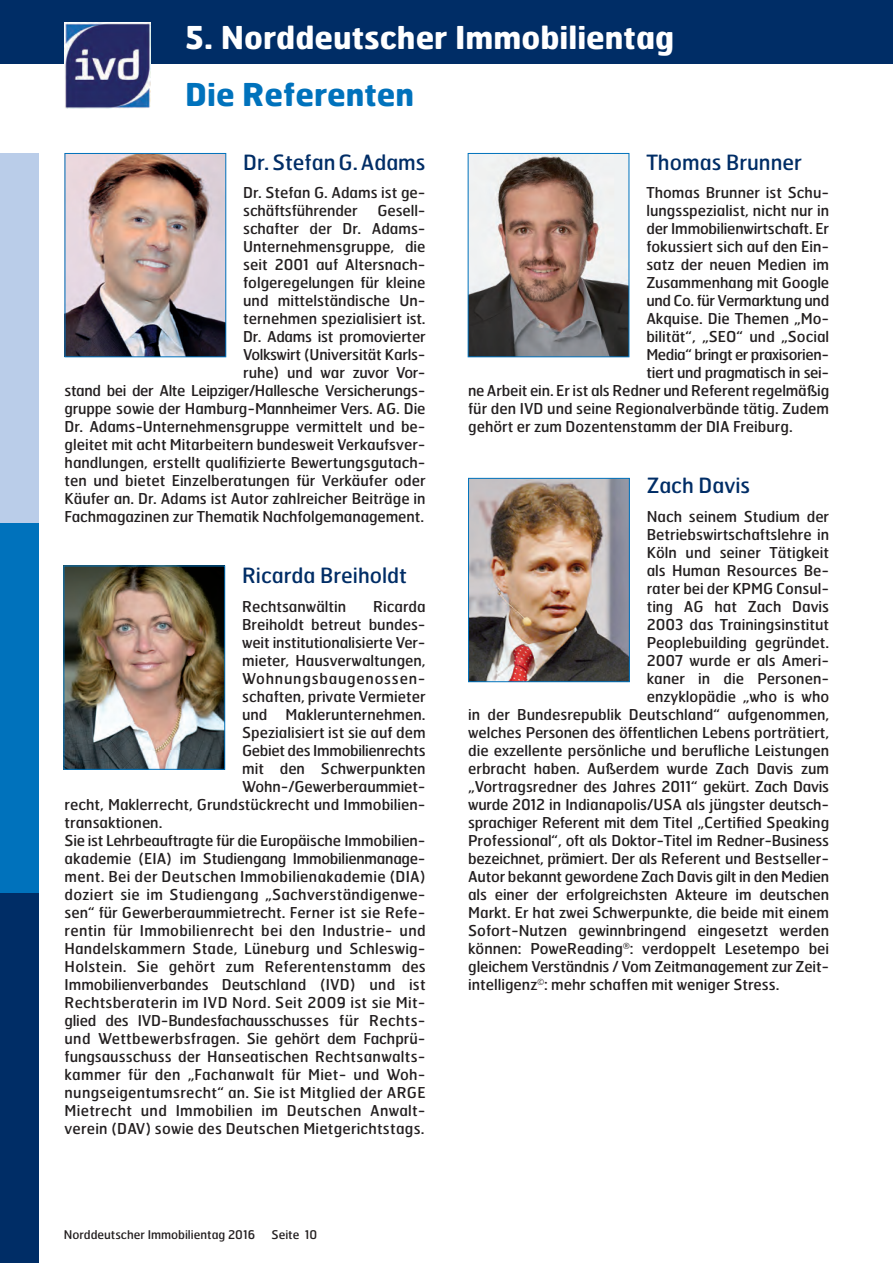
<style>
.page{position:relative;width:893px;height:1263px;background:#fff}
.page>*{position:absolute;margin:0;border:0;box-sizing:border-box;transform-origin:0 0}
.t1{font:700 31.5px "Hermes";color:#fff}
.t2{font:700 31.5px "Hermes";color:#0072bc}
.Name{font:21px "Hermes";color:#002d66}
.t3{font:15px/18px "Hermes";color:#231f20}
.t4{font:15px "Hermes";letter-spacing:-.025em;color:#231f20}
.t5{font:15px "Hermes";letter-spacing:-.02em;color:#231f20}
.t6{font:15px "Hermes";letter-spacing:.05em;color:#231f20}
.t7{font:12px "Hermes";color:#231f20}
</style>
<div class="page">
<div style="left:0;top:0;width:893px;height:64px;background:#002d66"></div>
<img style="left:65px;top:22px;width:86px;height:86px">
<div style="left:0;top:892px;width:38px;height:371px;background:#002d66"></div>
<div style="left:0;top:153px;width:38px;height:370px;background:#bacde9"></div>
<div style="left:0;top:523px;width:38px;height:370px;background:#0072bc"></div>
<img style="left:67px;top:155px;width:157px;height:200px">
<div style="left:65px;top:153px;width:161px;height:204px;border:1px solid #0072bc"></div>
<img style="left:66px;top:568px;width:157px;height:200px">
<div style="left:64px;top:566px;width:161px;height:204px;border:1px solid #0072bc"></div>
<img style="left:470px;top:155px;width:157px;height:200px">
<div style="left:468px;top:153px;width:161px;height:204px;border:1px solid #0072bc"></div>
<img style="left:470px;top:480px;width:158px;height:200px">
<div style="left:468px;top:478px;width:162px;height:204px;border:1px solid #0072bc"></div>
<p class="t1" style="left:185px;top:17px;width:491px">5. Norddeutscher Immobilientag</p>
<p class="t2" style="left:185px;top:74px;width:231px">Die Referenten</p>
<p class="Name" style="left:243px;top:149px;width:184px">Dr. Stefan G. Adams</p>
<p class="t3" style="left:243px;top:183px;width:184px">Dr. Stefan G. Adams ist ge&shy;schäftsführender</p>
<p class="t3" style="left:65px;top:201px;width:363px;text-align:right">Gesell-<br>schafter der Dr. Adams-<br>Unternehmensgruppe, die<br>seit 2001 auf Altersnach-<br>folgeregelungen für kleine<br>und mittelständische Un-<br>ternehmen spezialisiert ist.<br>Dr. Adams ist promovierter<br>Volkswirt (Universität Karls-<br>ruhe) und war zuvor Vor-<br>stand bei der Alte Leipziger/Hallesche Versicherungs&shy;gruppe sowie der Hamburg-Mannheimer Vers. AG. Die Dr. Adams-Unternehmensgruppe vermittelt und be&shy;gleitet mit acht Mitarbeitern bundesweit Verkaufsver&shy;handlungen, erstellt qualifizierte Bewertungsgutach&shy;ten und bietet Einzelberatungen für Verkäufer oder Käufer an. Dr. Adams ist Autor zahlreicher Beiträge in Fachmagazinen zur Thematik Nachfolgemanagement.</p>
<p class="Name" style="left:242px;top:562px;width:166px">Ricarda Breiholdt</p>
<p class="t3" style="left:242px;top:597px;width:106px">Rechtsanwältin</p>
<p class="t3" style="left:373px;top:597px;width:54px">Ricarda</p>
<p class="t3" style="left:242px;top:615px;width:185px">Breiholdt betreut bundes-</p>
<p class="t3" style="left:242px;top:633px;width:185px">weit institutionalisierte Ver-</p>
<p class="t3" style="left:242px;top:651px;width:185px">mieter, Hausverwaltungen,</p>
<p class="t6" style="left:242px;top:669px;width:185px">Wohnungsbaugenossen-</p>
<p class="t3" style="left:242px;top:687px;width:185px">schaften, private Vermieter</p>
<p class="t3" style="left:242px;top:705px;width:185px">und Maklerunternehmen.</p>
<p class="t3" style="left:242px;top:723px;width:185px">Spezialisiert ist sie auf dem</p>
<p class="t5" style="left:242px;top:741px;width:185px">Gebiet des Immobilienrechts</p>
<p class="t3" style="left:242px;top:759px;width:185px">mit den Schwerpunkten</p>
<p class="t3" style="left:242px;top:777px;width:185px">Wohn-/Gewerberaummiet-</p>
<p class="t3" style="left:65px;top:795px;width:363px">recht, Maklerrecht, Grundstückrecht und Immobilien-</p>
<p class="t3" style="left:65px;top:813px;width:99px">transaktionen.</p>
<p class="t3" style="left:65px;top:831px;width:363px;text-align:justify">Sie ist Lehrbeauftragte für die Europäische Immobilien&shy;akademie (EIA) im Studiengang Immobilienmanage&shy;ment. Bei der Deutschen Immobilienakademie (DIA) doziert sie im Studiengang „Sachverständigenwe&shy;sen“ für Gewerberaummietrecht. Ferner ist sie Refe&shy;rentin für Immobilienrecht bei den Industrie- und Handelskammern Stade, Lüneburg und Schleswig-Holstein. Sie gehört zum Referentenstamm des Immobilienverbandes Deutschland (IVD) und ist Rechtsberaterin im IVD Nord. Seit 2009 ist sie Mit&shy;glied des IVD-Bundesfachausschusses für Rechts&shy;und Wettbewerbsfragen. Sie gehört dem Fachprü&shy;fungsausschuss der Hanseatischen Rechtsanwalts&shy;kammer für den „Fachanwalt für Miet- und Woh&shy;nungseigentumsrecht“ an. Sie ist Mitglied der ARGE Mietrecht und Immobilien im Deutschen Anwalt&shy;verein (DAV) sowie des Deutschen Mietgerichtstags.</p>
<p class="t7" style="left:64px;top:1227px;width:193px">Norddeutscher Immobilientag 2016</p>
<p class="t7" style="left:271px;top:1227px;width:47px">Seite 10</p>
<p class="Name" style="left:646px;top:149px;width:157px">Thomas Brunner</p>
<p class="t3" style="left:646px;top:183px;width:184px">Thomas Brunner ist Schu-</p>
<p class="t3" style="left:646px;top:201px;width:184px">lungsspezialist, nicht nur in</p>
<p class="t3" style="left:646px;top:219px;width:184px">der Immobilienwirtschaft. Er</p>
<p class="t3" style="left:646px;top:237px;width:184px">fokussiert sich auf den Ein-</p>
<p class="t3" style="left:646px;top:255px;width:184px">satz der neuen Medien im</p>
<p class="t3" style="left:646px;top:273px;width:184px">Zusammenhang mit Google</p>
<p class="t5" style="left:646px;top:291px;width:184px">und Co. für Vermarktung und</p>
<p class="t3" style="left:646px;top:309px;width:184px">Akquise. Die Themen „Mo-</p>
<p class="t3" style="left:646px;top:327px;width:184px">bilität“, „SEO“ und „Social</p>
<p class="t4" style="left:646px;top:345px;width:184px">Media“ bringt er praxisorien-</p>
<p class="t4" style="left:646px;top:363px;width:184px">tiert und pragmatisch in sei-</p>
<p class="t3" style="left:468px;top:381px;width:363px">ne Arbeit ein. Er ist als Redner und Referent regelmäßig</p>
<p class="t3" style="left:468px;top:399px;width:363px">für den IVD und seine Regionalverbände tätig. Zudem</p>
<p class="t3" style="left:468px;top:417px;width:326px">gehört er zum Dozentenstamm der DIA Freiburg.</p>
<p class="Name" style="left:647px;top:472px;width:105px">Zach Davis</p>
<p class="t3" style="left:647px;top:507px;width:184px">Nach seinem Studium der</p>
<p class="t3" style="left:647px;top:525px;width:184px">Betriebswirtschaftslehre in</p>
<p class="t3" style="left:647px;top:543px;width:184px">Köln und seiner Tätigkeit</p>
<p class="t3" style="left:647px;top:561px;width:184px">als Human Resources Be-</p>
<p class="t3" style="left:647px;top:579px;width:184px">rater bei der KPMG Consul-</p>
<p class="t3" style="left:647px;top:597px;width:184px">ting AG hat Zach Davis</p>
<p class="t3" style="left:647px;top:615px;width:184px">2003 das Trainingsinstitut</p>
<p class="t3" style="left:647px;top:633px;width:184px">Peoplebuilding gegründet.</p>
<p class="t3" style="left:647px;top:651px;width:184px">2007 wurde er als Ameri-</p>
<p class="t3" style="left:647px;top:669px;width:184px">kaner in die Personen-</p>
<p class="t3" style="left:647px;top:687px;width:184px">enzyklopädie „who is who</p>
<p class="t3" style="left:468px;top:705px;width:363px">in der Bundesrepublik Deutschland“ aufgenommen,</p>
<p class="t3" style="left:468px;top:723px;width:363px">welches Personen des öffentlichen Lebens porträtiert,</p>
<p class="t3" style="left:468px;top:741px;width:363px">die exzellente persönliche und berufliche Leistungen</p>
<p class="t3" style="left:468px;top:759px;width:363px">erbracht haben. Außerdem wurde Zach Davis zum</p>
<p class="t3" style="left:468px;top:777px;width:363px">„Vortragsredner des Jahres 2011“ gekürt. Zach Davis</p>
<p class="t3" style="left:468px;top:795px;width:363px">wurde 2012 in Indianapolis/USA als jüngster deutsch-</p>
<p class="t3" style="left:468px;top:813px;width:363px">sprachiger Referent mit dem Titel „Certified Speaking</p>
<p class="t3" style="left:468px;top:831px;width:363px">Professional“, oft als Doktor-Titel im Redner-Business</p>
<p class="t3" style="left:468px;top:849px;width:363px">bezeichnet, prämiert. Der als Referent und Bestseller-</p>
<p class="t3" style="left:468px;top:867px;width:363px">Autor bekannt gewordene Zach Davis gilt in den Medien</p>
<p class="t3" style="left:468px;top:885px;width:363px">als einer der erfolgreichsten Akteure im deutschen</p>
<p class="t3" style="left:468px;top:903px;width:363px">Markt. Er hat zwei Schwerpunkte, die beide mit einem</p>
<p class="t3" style="left:468px;top:921px;width:363px">Sofort-Nutzen gewinnbringend eingesetzt werden</p>
<p class="t3" style="left:468px;top:939px;width:363px">können: PoweReading<sup>®</sup>: verdoppelt Lesetempo bei</p>
<p class="t3" style="left:468px;top:957px;width:363px">gleichem Verständnis / Vom Zeitmanagement zur Zeit-</p>
<p class="t3" style="left:468px;top:975px;width:313px">intelligenz<sup>©</sup>: mehr schaffen mit weniger Stress.</p>
</div>
